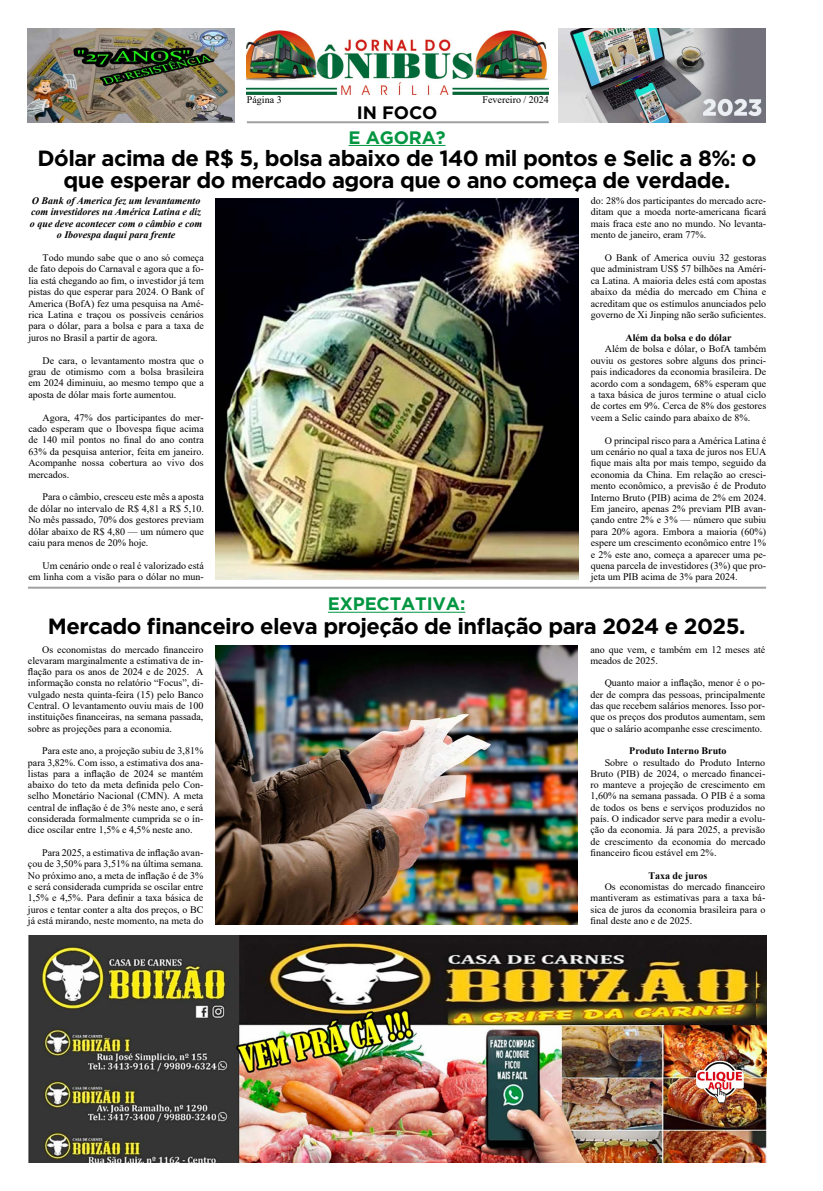
<style>
.page{position:relative;width:823px;height:1191px;background:#fff}
.page>*{position:absolute;margin:0;border:0;box-sizing:border-box;transform-origin:0 0}
.t1{font:700 22px/22px "Gotham";letter-spacing:-.025em;color:#000;text-align:center}
.t2{font:700 18px "Gotham";letter-spacing:-.01em;color:#009641}
.t3{font:700 18px "Gotham";letter-spacing:-.005em;color:#000}
.t4{font:10px/11.4px "Times New Roman";color:#000;text-align:justify}
.t5{font:italic 700 10px/11.4px "Times New Roman";color:#000;text-align:center}
.t6{font:700 10px "Times New Roman";color:#000}
</style>
<div class="page">
<img style="left:28px;top:935px;width:737px;height:227px">
<hr style="left:348px;top:145px;width:97px;height:1px;background:#009641">
<hr style="left:247px;top:121px;width:301px;height:2px;background:#a1a1a1">
<img style="left:246px;top:30px;width:302px;height:65px">
<img style="left:28px;top:29px;width:207px;height:93px">
<img style="left:558px;top:29px;width:207px;height:93px">
<img style="left:694px;top:1059px;width:50px;height:46px">
<hr style="left:28px;top:586px;width:737px;height:2px;background:#a1a1a1">
<hr style="left:328px;top:612px;width:137px;height:1px;background:#009641">
<img style="left:216px;top:198px;width:362px;height:382px">
<img style="left:216px;top:645px;width:361px;height:279px">
<p class="t4" style="left:247px;top:93px;width:36px">Página 3</p>
<p class="t4" style="left:482px;top:94px;width:68px">Fevereiro / 2024</p>
<h2 class="t3" style="left:356px;top:101px;width:82px">IN FOCO</h2>
<h2 class="t2" style="left:348px;top:125px;width:98px">E AGORA?</h2>
<h1 class="t1" style="left:38px;top:147px;width:720px">Dólar acima de R$ 5, bolsa abaixo de 140 mil pontos e Selic a 8%: o que esperar do mercado agora que o ano começa de verdade.</h1>
<p class="t5" style="left:30px;top:194px;width:174px">O Bank of America fez um levantamento com investidores na América Latina e diz o que deve acontecer com o câmbio e com o Ibovespa daqui para frente</p>
<p class="t4" style="left:28px;top:251px;width:177px;text-indent:14px">Todo mundo sabe que o ano só começa de fato depois do Carnaval e agora que a fo&shy;lia está chegando ao fim, o investidor já tem pistas do que esperar para 2024. O Bank of America (BofA) fez uma pesquisa na Amé&shy;rica Latina e traçou os possíveis cenários para o dólar, para a bolsa e para a taxa de juros no Brasil a partir de agora.</p>
<p class="t4" style="left:28px;top:354px;width:177px;text-indent:14px">De cara, o levantamento mostra que o grau de otimismo com a bolsa brasileira em 2024 diminuiu, ao mesmo tempo que a aposta de dólar mais forte aumentou.</p>
<p class="t4" style="left:28px;top:411px;width:177px;text-indent:14px">Agora, 47% dos participantes do mer&shy;cado esperam que o Ibovespa fique acima de 140 mil pontos no final do ano contra 63% da pesquisa anterior, feita em janeiro.<br>Acompanhe nossa cobertura ao vivo dos mercados.</p>
<p class="t4" style="left:28px;top:491px;width:177px;text-indent:14px">Para o câmbio, cresceu este mês a aposta de dólar no intervalo de R$ 4,81 a R$ 5,10.<br>No mês passado, 70% dos gestores previam dólar abaixo de R$ 4,80 — um número que caiu para menos de 20% hoje.</p>
<p class="t4" style="left:28px;top:559px;width:177px;text-align:right">Um cenário onde o real é valorizado está em linha com a visão para o dólar no mun-</p>
<p class="t4" style="left:590px;top:195px;width:177px">do: 28% dos participantes do mercado acre&shy;ditam que a moeda norte-americana ficará mais fraca este ano no mundo. No levanta&shy;mento de janeiro, eram 77%.</p>
<p class="t4" style="left:590px;top:252px;width:177px;text-indent:14px">O Bank of America ouviu 32 gestoras que administram US$ 57 bilhões na Améri&shy;ca Latina. A maioria deles está com apostas abaixo da média do mercado em China e acreditam que os estímulos anunciados pelo governo de Xi Jinping não serão suficientes.</p>
<p class="t6" style="left:625px;top:330px;width:107px">Além da bolsa e do dólar</p>
<p class="t4" style="left:590px;top:343px;width:177px;text-indent:14px">Além de bolsa e dólar, o BofA também ouviu os gestores sobre alguns dos princi&shy;pais indicadores da economia brasileira. De acordo com a sondagem, 68% esperam que a taxa básica de juros termine o atual ciclo de cortes em 9%. Cerca de 8% dos gestores veem a Selic caindo para abaixo de 8%.</p>
<p class="t4" style="left:590px;top:434px;width:177px;text-indent:14px">O principal risco para a América Latina é um cenário no qual a taxa de juros nos EUA fique mais alta por mais tempo, seguido da economia da China. Em relação ao cresci&shy;mento econômico, a previsão é de Produto Interno Bruto (PIB) acima de 2% em 2024.<br>Em janeiro, apenas 2% previam PIB avan&shy;çando entre 2% e 3% — número que subiu para 20% agora. Embora a maioria (60%) espere um crescimento econômico entre 1% e 2% este ano, começa a aparecer uma pe&shy;quena parcela de investidores (3%) que pro&shy;jeta um PIB acima de 3% para 2024.</p>
<h2 class="t2" style="left:328px;top:592px;width:139px">EXPECTATIVA:</h2>
<h1 class="t1" style="left:48px;top:615px;width:698px">Mercado financeiro eleva projeção de inflação para 2024 e 2025.</h1>
<p class="t4" style="left:28px;top:643px;width:177px;text-indent:14px">Os economistas do mercado financeiro elevaram marginalmente a estimativa de in&shy;flação para os anos de 2024 e de 2025. A informação consta no relatório “Focus”, di&shy;vulgado nesta quinta-feira (15) pelo Banco Central. O levantamento ouviu mais de 100 instituições financeiras, na semana passada, sobre as projeções para a economia.</p>
<p class="t4" style="left:28px;top:745px;width:177px;text-indent:14px">Para este ano, a projeção subiu de 3,81% para 3,82%. Com isso, a estimativa dos ana&shy;listas para a inflação de 2024 se mantém abaixo do teto da meta definida pelo Con&shy;selho Monetário Nacional (CMN). A meta central de inflação é de 3% neste ano, e será considerada formalmente cumprida se o ín&shy;dice oscilar entre 1,5% e 4,5% neste ano.</p>
<p class="t4" style="left:28px;top:846px;width:177px;text-indent:14px">Para 2025, a estimativa de inflação avan&shy;çou de 3,50% para 3,51% na última semana.<br>No próximo ano, a meta de inflação é de 3% e será considerada cumprida se oscilar entre 1,5% e 4,5%. Para definir a taxa básica de juros e tentar conter a alta dos preços, o BC já está mirando, neste momento, na meta do</p>
<p class="t4" style="left:590px;top:643px;width:176px">ano que vem, e também em 12 meses até meados de 2025.</p>
<p class="t4" style="left:590px;top:677px;width:176px;text-indent:14px">Quanto maior a inflação, menor é o po&shy;der de compra das pessoas, principalmente das que recebem salários menores. Isso por&shy;que os preços dos produtos aumentam, sem que o salário acompanhe esse crescimento.</p>
<p class="t6" style="left:629px;top:743px;width:99px">Produto Interno Bruto</p>
<p class="t4" style="left:590px;top:756px;width:176px;text-indent:14px">Sobre o resultado do Produto Interno Bruto (PIB) de 2024, o mercado financei&shy;ro manteve a projeção de crescimento em 1,60% na semana passada. O PIB é a soma de todos os bens e serviços produzidos no país. O indicador serve para medir a evolu&shy;ção da economia. Já para 2025, a previsão de crescimento da economia do mercado financeiro ficou estável em 2%.</p>
<p class="t6" style="left:648px;top:868px;width:60px">Taxa de juros</p>
<p class="t4" style="left:590px;top:880px;width:176px;text-indent:14px">Os economistas do mercado financeiro mantiveram as estimativas para a taxa bá&shy;sica de juros da economia brasileira para o final deste ano e de 2025.</p>
</div>
